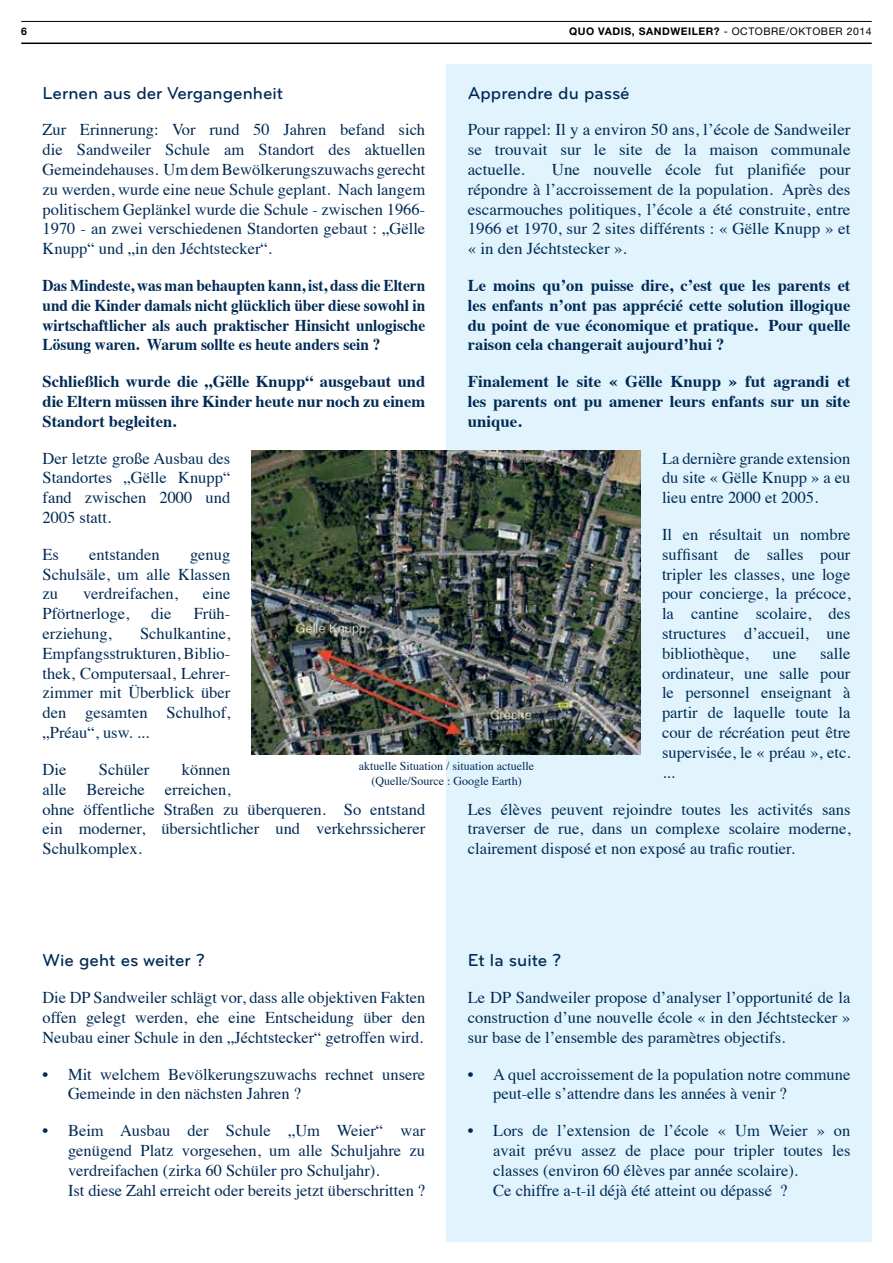
<style>
.page{position:relative;width:893px;height:1263px;background:#fff}
.page>*{position:absolute;margin:0;border:0;box-sizing:border-box;transform-origin:0 0}
.t1{font:500 18px "Bryant Pro";color:#002a54}
.t2{font:16.5px/19.8px "Times";color:#002a54;text-align:justify}
.t3{font:700 16.5px/19.8px "Times";color:#002a54;text-align:justify}
.t4{font:700 16.5px/19.8px "Times";color:#002a54;text-align:justify;scale:.93 1}
.t5{font:12px/14.4px "Times";color:#002a54;text-align:center}
.t6{font:700 10.5px "Helvetica Neue LT Std";letter-spacing:.05em;color:#000}
.s1{font-weight:400}
</style>
<div class="page">
<hr style="left:21px;top:43px;width:851px;height:1px;background:#000">
<hr style="left:21px;top:21px;width:851px;height:1px;background:#000">
<div style="left:446px;top:64px;width:426px;height:1178px;background:#e1f4fd"></div>
<img style="left:252px;top:451px;width:389px;height:303px">
<p class="t6" style="left:21px;top:25px;width:7px">6</p>
<p class="t6" style="left:569px;top:25px;width:304px">QUO VADIS, SANDWEILER? <span class="s1">- OCTOBRE/OKTOBER 2014</span></p>
<p class="t1" style="left:43px;top:82px;width:242px">Lernen aus der Vergangenheit</p>
<p class="t2" style="left:43px;top:118px;width:384px">Zur Erinnerung: Vor rund 50 Jahren befand sich die Sandweiler Schule am Standort des aktuellen Gemeindehauses. Um dem Bewölkerungszuwachs gerecht zu werden, wurde eine neue Schule geplant. Nach langem politischem Geplänkel wurde die Schule - zwischen 1966- 1970 - an zwei verschiedenen Standorten gebaut : „Gëlle Knupp“ und „in den Jéchtstecker“.</p>
<p class="t4" style="left:43px;top:274px;width:413px">Das Mindeste, was man behaupten kann, ist, dass die Eltern und die Kinder damals nicht glücklich über diese sowohl in wirtschaftlicher als auch praktischer Hinsicht unlogische Lösung waren. Warum sollte es heute anders sein ?</p>
<p class="t3" style="left:43px;top:370px;width:384px">Schließlich wurde die „Gëlle Knupp“ ausgebaut und die Eltern müssen ihre Kinder heute nur noch zu einem Standort begleiten.</p>
<p class="t2" style="left:43px;top:447px;width:189px">Der letzte große Ausbau des Standortes „Gëlle Knupp“ fand zwischen 2000 und 2005 statt.</p>
<p class="t2" style="left:43px;top:543px;width:18px">Es</p>
<p class="t2" style="left:89px;top:543px;width:72px">entstanden</p>
<p class="t1" style="left:468px;top:82px;width:164px">Apprendre du passé</p>
<p class="t2" style="left:468px;top:118px;width:384px">Pour rappel: Il y a environ 50 ans, l’école de Sandweiler se trouvait sur le site de la maison communale actuelle.</p>
<p class="t2" style="left:468px;top:158px;width:384px;text-indent:84px">Une nouvelle école fut planifiée pour répondre à l’accroissement de la population. Après des escarmouches politiques, l’école a été construite, entre 1966 et 1970, sur 2 sites différents : « Gëlle Knupp » et « in den Jéchtstecker ».</p>
<p class="t3" style="left:468px;top:274px;width:384px">Le moins qu’on puisse dire, c’est que les parents et les enfants n’ont pas apprécié cette solution illogique du point de vue économique et pratique. Pour quelle raison cela changerait aujourd’hui ?</p>
<p class="t3" style="left:468px;top:370px;width:384px">Finalement le site « Gëlle Knupp » fut agrandi et les parents ont pu amener leurs enfants sur un site unique.</p>
<p class="t2" style="left:662px;top:447px;width:190px">La dernière grande extension du site « Gëlle Knupp » a eu lieu entre 2000 et 2005.</p>
<p class="t2" style="left:662px;top:523px;width:190px">Il en résultait un nombre suffisant de salles pour tripler les classes, une loge pour concierge, la précoce, la cantine scolaire, des structures d’accueil, une bibliothèque,</p>
<p class="t2" style="left:43px;top:543px;width:189px;text-indent:147px">genug Schulsäle, um alle Klassen zu</p>
<p class="t2" style="left:83px;top:583px;width:96px">verdreifachen,</p>
<p class="t2" style="left:203px;top:583px;width:29px">eine</p>
<p class="t2" style="left:43px;top:602px;width:88px">Pförtnerloge,</p>
<p class="t2" style="left:151px;top:602px;width:22px">die</p>
<p class="t2" style="left:194px;top:602px;width:38px">Früh-</p>
<p class="t2" style="left:43px;top:622px;width:71px">erziehung,</p>
<p class="t2" style="left:43px;top:622px;width:189px;text-indent:98px">Schulkantine, Empfangsstrukturen, Biblio&shy;thek, Computersaal, Lehrer&shy;zimmer mit Überblick über den gesamten Schulhof, „Préau“, usw. ...</p>
<p class="t2" style="left:43px;top:758px;width:25px">Die</p>
<p class="t2" style="left:99px;top:758px;width:52px">Schüler</p>
<p class="t2" style="left:662px;top:642px;width:190px;text-indent:158px">salle ordinateur, une salle pour le personnel enseignant à partir de laquelle toute la cour de récréation peut être supervisée, le « préau », etc. ...</p>
<p class="t2" style="left:468px;top:798px;width:384px">Les élèves peuvent rejoindre toutes les activités sans traverser de rue, dans un complexe scolaire moderne, clairement disposé et non exposé au trafic routier.</p>
<p class="t2" style="left:772px;top:642px;width:25px">une</p>
<p class="t5" style="left:359px;top:758px;width:177px">aktuelle Situation / situation actuelle (Quelle/Source : Google Earth)</p>
<p class="t2" style="left:43px;top:758px;width:384px;text-align:left;text-indent:139px">können<br>alle Bereiche erreichen,<br>ohne öffentliche Straßen zu überqueren. So entstand ein moderner, übersichtlicher und verkehrssicherer<br>Schulkomplex.</p>
<p class="t1" style="left:43px;top:949px;width:164px">Wie geht es weiter ?</p>
<p class="t2" style="left:43px;top:986px;width:384px">Die DP Sandweiler schlägt vor, dass alle objektiven Fakten offen gelegt werden, ehe eine Entscheidung über den Neubau einer Schule in den „Jéchtstecker“ getroffen wird.</p>
<p class="t2" style="left:68px;top:1063px;width:359px;text-indent:-25px">• Mit welchem Bevölkerungszuwachs rechnet unsere<br>Gemeinde in den nächsten Jahren ?</p>
<p class="t2" style="left:68px;top:1119px;width:359px;text-align:left;text-indent:-25px">• Beim Ausbau der Schule „Um Weier“ war genügend Platz vorgesehen, um alle Schuljahre zu verdreifachen (zirka 60 Schüler pro Schuljahr).<br>Ist diese Zahl erreicht oder bereits jetzt überschritten ?</p>
<p class="t1" style="left:468px;top:949px;width:95px">Et la suite ?</p>
<p class="t2" style="left:468px;top:986px;width:384px">Le DP Sandweiler propose d’analyser l’opportunité de la construction d’une nouvelle école « in den Jéchtstecker » sur base de l’ensemble des paramètres objectifs.</p>
<p class="t2" style="left:493px;top:1063px;width:359px;text-indent:-25px">• A quel accroissement de la population notre commune peut-elle s’attendre dans les années à venir ?</p>
<p class="t2" style="left:493px;top:1119px;width:359px;text-align:left;text-indent:-25px">• Lors de l’extension de l’école « Um Weier » on avait prévu assez de place pour tripler toutes les classes (environ 60 élèves par année scolaire).<br>Ce chiffre a-t-il déjà été atteint ou dépassé ?</p>
</div>
